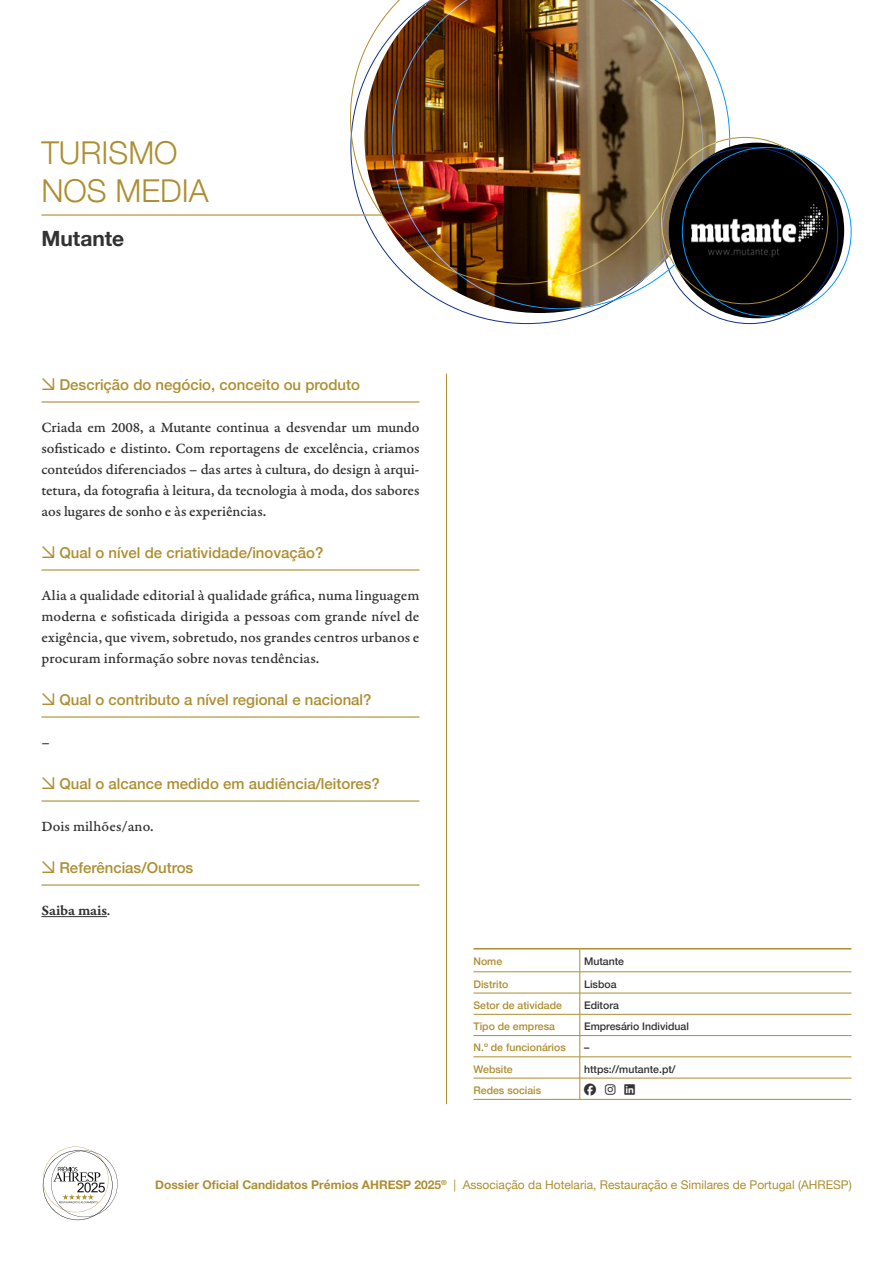
<style>
.page{position:relative;width:893px;height:1263px;background:#fff}
.page>*{position:absolute;margin:0;border:0;box-sizing:border-box;transform-origin:0 0}
.t1{font:300 31.5px/37.8px "Helvetica Neue";color:#ad8e31}
.t2{font:700 21px "Helvetica Neue";color:#323232}
.t3{font:15px/21px "Garamond Premr Pro Med Capt";color:#323232;text-align:justify}
.t4{font:500 15px "Helvetica Neue";color:#ad8e31}
.t5{font:15px "Garamond Premr Pro Smbd Capt";letter-spacing:-.01em;color:#323232}
.t6{font:12px "Helvetica Neue";color:#ad8e31}
.t7{font:12px "Font Awesome 6 Brands";color:#323232}
.t8{font:500 10.5px "Helvetica Neue";color:#ad8e31}
.t9{font:500 10.5px "Helvetica Neue";color:#323232}
.s1{font-family:"Cooper Hewitt"}
.s2{font-family:"Garamond Premr Pro Med Capt"}
.s3{font-weight:700}
</style>
<div class="page">
<svg style="left:43px;top:1147px;width:75px;height:73px"></svg>
<hr style="left:41px;top:401px;width:378px;height:1px;background:#ad8e31">
<hr style="left:41px;top:569px;width:378px;height:1px;background:#ad8e31">
<hr style="left:41px;top:716px;width:378px;height:1px;background:#ad8e31">
<hr style="left:41px;top:800px;width:378px;height:1px;background:#ad8e31">
<hr style="left:41px;top:884px;width:378px;height:1px;background:#ad8e31">
<hr style="left:41px;top:916px;width:66px;height:1px;background:#323232">
<hr style="left:41px;top:214px;width:409px;height:2px;background:#ad8e31">
<hr style="left:473px;top:971px;width:107px;height:1px;background:#ad8e31">
<hr style="left:580px;top:971px;width:271px;height:1px;background:#ad8e31">
<hr style="left:473px;top:993px;width:107px;height:1px;background:#ad8e31">
<hr style="left:580px;top:993px;width:271px;height:1px;background:#ad8e31">
<hr style="left:473px;top:1014px;width:107px;height:1px;background:#ad8e31">
<hr style="left:580px;top:1014px;width:271px;height:1px;background:#ad8e31">
<hr style="left:473px;top:1035px;width:107px;height:1px;background:#ad8e31">
<hr style="left:580px;top:1035px;width:271px;height:1px;background:#ad8e31">
<hr style="left:473px;top:1056px;width:107px;height:1px;background:#ad8e31">
<hr style="left:580px;top:1056px;width:271px;height:1px;background:#ad8e31">
<hr style="left:473px;top:1078px;width:107px;height:1px;background:#ad8e31">
<hr style="left:580px;top:1078px;width:271px;height:1px;background:#ad8e31">
<hr style="left:473px;top:1099px;width:107px;height:1px;background:#ad8e31">
<hr style="left:580px;top:1099px;width:271px;height:1px;background:#ad8e31">
<hr style="left:473px;top:948px;width:107px;height:1px;background:#ad8e31">
<hr style="left:580px;top:948px;width:271px;height:1px;background:#ad8e31">
<svg style="left:455px;top:309px;width:248px;height:15px"></svg>
<svg style="left:350px;top:7px;width:42px;height:254px"></svg>
<img style="left:392px;top:0;width:338px;height:309px">
<img style="left:668px;top:143px;width:176px;height:175px;border-radius:88px">
<hr style="left:446px;top:374px;width:1px;height:730px;background:#ad8e31">
<svg style="left:580px;top:949px;width:16px;height:150px"></svg>
<p class="t1" style="left:41px;top:131px;width:169px">TURISMO<br>NOS MEDIA</p>
<p class="t2" style="left:41px;top:222px;width:84px">Mutante</p>
<p class="t4" style="left:41px;top:373px;width:320px"><span class="s1">↘</span> Descrição do negócio, conceito ou produto</p>
<p class="t3" style="left:41px;top:417px;width:379px">Criada em 2008, a Mutante continua a desvendar um mundo sofisticado e distinto. Com reportagens de excelência, criamos conteúdos diferenciados – das artes à cultura, do design à arqui&shy;tetura, da fotografia à leitura, da tecnologia à moda, dos sabores aos lugares de sonho e às experiências.</p>
<p class="t4" style="left:41px;top:541px;width:284px"><span class="s1">↘</span> Qual o nível de criatividade/inovação?</p>
<p class="t3" style="left:41px;top:585px;width:380px">Alia a qualidade editorial à qualidade gráfica, numa linguagem moderna e sofisticada dirigida a pessoas com grande nível de exigência, que vivem, sobretudo, nos grandes centros urbanos e procuram informação sobre novas tendências.</p>
<p class="t4" style="left:41px;top:688px;width:332px"><span class="s1">↘</span> Qual o contributo a nível regional e nacional?</p>
<p class="t3" style="left:41px;top:732px;width:10px">–</p>
<p class="t4" style="left:41px;top:772px;width:340px"><span class="s1">↘</span> Qual o alcance medido em audiência/leitores?</p>
<p class="t3" style="left:41px;top:816px;width:114px">Dois milhões/ano.</p>
<p class="t4" style="left:41px;top:856px;width:153px"><span class="s1">↘</span> Referências/Outros</p>
<p class="t5" style="left:41px;top:901px;width:70px">Saiba mais<span class="s2">.</span></p>
<p class="t8" style="left:473px;top:953px;width:30px">Nome</p>
<p class="t9" style="left:584px;top:953px;width:42px">Mutante</p>
<p class="t8" style="left:473px;top:975px;width:37px">Distrito</p>
<p class="t9" style="left:584px;top:975px;width:34px">Lisboa</p>
<p class="t8" style="left:473px;top:996px;width:90px">Setor de atividade</p>
<p class="t9" style="left:584px;top:996px;width:36px">Editora</p>
<p class="t8" style="left:473px;top:1018px;width:83px">Tipo de empresa</p>
<p class="t9" style="left:584px;top:1018px;width:106px">Empresário Individual</p>
<p class="t8" style="left:473px;top:1039px;width:94px">N.º de funcionários</p>
<p class="t9" style="left:584px;top:1039px;width:7px">–</p>
<p class="t8" style="left:473px;top:1060px;width:41px">Website</p>
<p class="t9" style="left:584px;top:1060px;width:93px">https://mutante.pt/</p>
<p class="t8" style="left:473px;top:1082px;width:69px">Redes sociais</p>
<p class="t7" style="left:584px;top:1083px;width:52px">□□ ■▲▼ ●■■</p>
<p class="t6" style="left:155px;top:1176px;width:698px"><span class="s3">Dossier Oficial Candidatos Prémios AHRESP 2025</span><sup>®</sup> | Associação da Hotelaria, Restauração e Similares de Portugal (AHRESP)</p>
</div>
